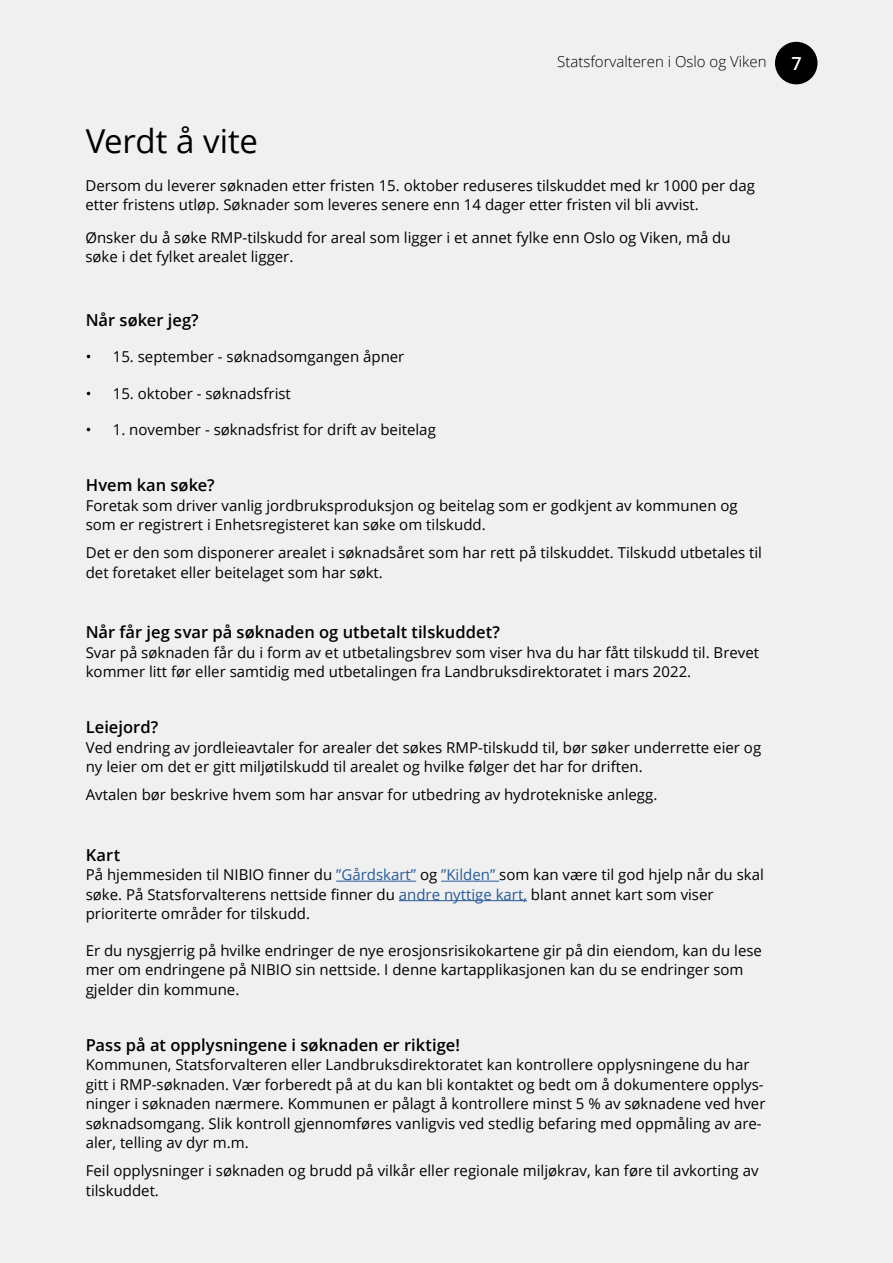
<style>
.page{position:relative;width:893px;height:1263px;background:#eff0ef}
.page>*{position:absolute;margin:0;border:0;box-sizing:border-box;transform-origin:0 0}
.t1{font:33px "Open Sans";letter-spacing:-.005em;color:#000}
.t2{font:600 18px "Open Sans";color:#fff}
.t3{font:600 16.5px "Open Sans";letter-spacing:.005em;color:#000}
.t4{font:15px/19.5px "Open Sans";color:#000}
.t5{font:300 15px "Open Sans";color:#000}
.s1{color:#275b9b}
</style>
<div class="page">
<div style="left:775px;top:42px;width:42px;height:42px;background:#000;border-radius:50%"></div>
<hr style="left:336px;top:881px;width:80px;height:1px;background:#275b9b">
<hr style="left:441px;top:881px;width:58px;height:1px;background:#275b9b">
<hr style="left:399px;top:900px;width:128px;height:1px;background:#275b9b">
<p class="t5" style="left:557px;top:52px;width:211px">Statsforvalteren i Oslo og Viken</p>
<p class="t2" style="left:791px;top:51px;width:12px">7</p>
<h1 class="t1" style="left:86px;top:118px;width:174px">Verdt å vite</h1>
<p class="t4" style="left:85px;top:175px;width:671px">Dersom du leverer søknaden etter fristen 15. oktober reduseres tilskuddet med kr 1000 per dag etter fristens utløp. Søknader som leveres senere enn 14 dager etter fristen vil bli avvist.</p>
<p class="t4" style="left:85px;top:227px;width:647px">Ønsker du å søke RMP-tilskudd for areal som ligger i et annet fylke enn Oslo og Viken, må du søke i det fylket arealet ligger.</p>
<p class="t3" style="left:86px;top:309px;width:114px">Når søker jeg?</p>
<p class="t4" style="left:86px;top:347px;width:320px">• 15. september - søknadsomgangen åpner</p>
<p class="t4" style="left:86px;top:383px;width:207px">• 15. oktober - søknadsfrist</p>
<p class="t4" style="left:86px;top:420px;width:352px">• 1. november - søknadsfrist for drift av beitelag</p>
<p class="t3" style="left:86px;top:474px;width:130px">Hvem kan søke?</p>
<p class="t4" style="left:86px;top:495px;width:653px">Foretak som driver vanlig jordbruksproduksjon og beitelag som er godkjent av kommunen og som er registrert i Enhetsregisteret kan søke om tilskudd.</p>
<p class="t4" style="left:86px;top:543px;width:678px">Det er den som disponerer arealet i søknadsåret som har rett på tilskuddet. Tilskudd utbetales til det foretaket eller beitelaget som har søkt.</p>
<p class="t3" style="left:86px;top:621px;width:416px">Når får jeg svar på søknaden og utbetalt tilskuddet?</p>
<p class="t4" style="left:86px;top:642px;width:675px">Svar på søknaden får du i form av et utbetalingsbrev som viser hva du har fått tilskudd til. Brevet kommer litt før eller samtidig med utbetalingen fra Landbruksdirektoratet i mars 2022.</p>
<p class="t3" style="left:86px;top:716px;width:74px">Leiejord?</p>
<p class="t4" style="left:86px;top:737px;width:677px">Ved endring av jordleieavtaler for arealer det søkes RMP-tilskudd til, bør søker underrette eier og ny leier om det er gitt miljøtilskudd til arealet og hvilke følger det har for driften.</p>
<p class="t4" style="left:86px;top:785px;width:573px">Avtalen bør beskrive hvem som har ansvar for utbedring av hydrotekniske anlegg.</p>
<p class="t3" style="left:86px;top:843px;width:36px">Kart</p>
<p class="t4" style="left:86px;top:864px;width:680px">På hjemmesiden til NIBIO finner du <span class="s1">”Gårdskart”</span> og <span class="s1">”Kilden”</span> som kan være til god hjelp når du skal søke. På Statsforvalterens nettside finner du <span class="s1">andre nyttige kart,</span> blant annet kart som viser prioriterte områder for tilskudd.</p>
<p class="t4" style="left:86px;top:940px;width:678px">Er du nysgjerrig på hvilke endringer de nye erosjonsrisikokartene gir på din eiendom, kan du lese mer om endringene på NIBIO sin nettside. I denne kartapplikasjonen kan du se endringer som gjelder din kommune.</p>
<p class="t3" style="left:86px;top:1033px;width:376px">Pass på at opplysningene i søknaden er riktige!</p>
<p class="t4" style="left:86px;top:1054px;width:681px">Kommunen, Statsforvalteren eller Landbruksdirektoratet kan kontrollere opplysningene du har gitt i RMP-søknaden. Vær forberedt på at du kan bli kontaktet og bedt om å dokumentere opplys&shy;ninger i søknaden nærmere. Kommunen er pålagt å kontrollere minst 5 % av søknadene ved hver søknadsomgang. Slik kontroll gjennomføres vanligvis ved stedlig befaring med oppmåling av are&shy;aler, telling av dyr m.m.</p>
<p class="t4" style="left:86px;top:1160px;width:674px">Feil opplysninger i søknaden og brudd på vilkår eller regionale miljøkrav, kan føre til avkorting av tilskuddet.</p>
</div>
